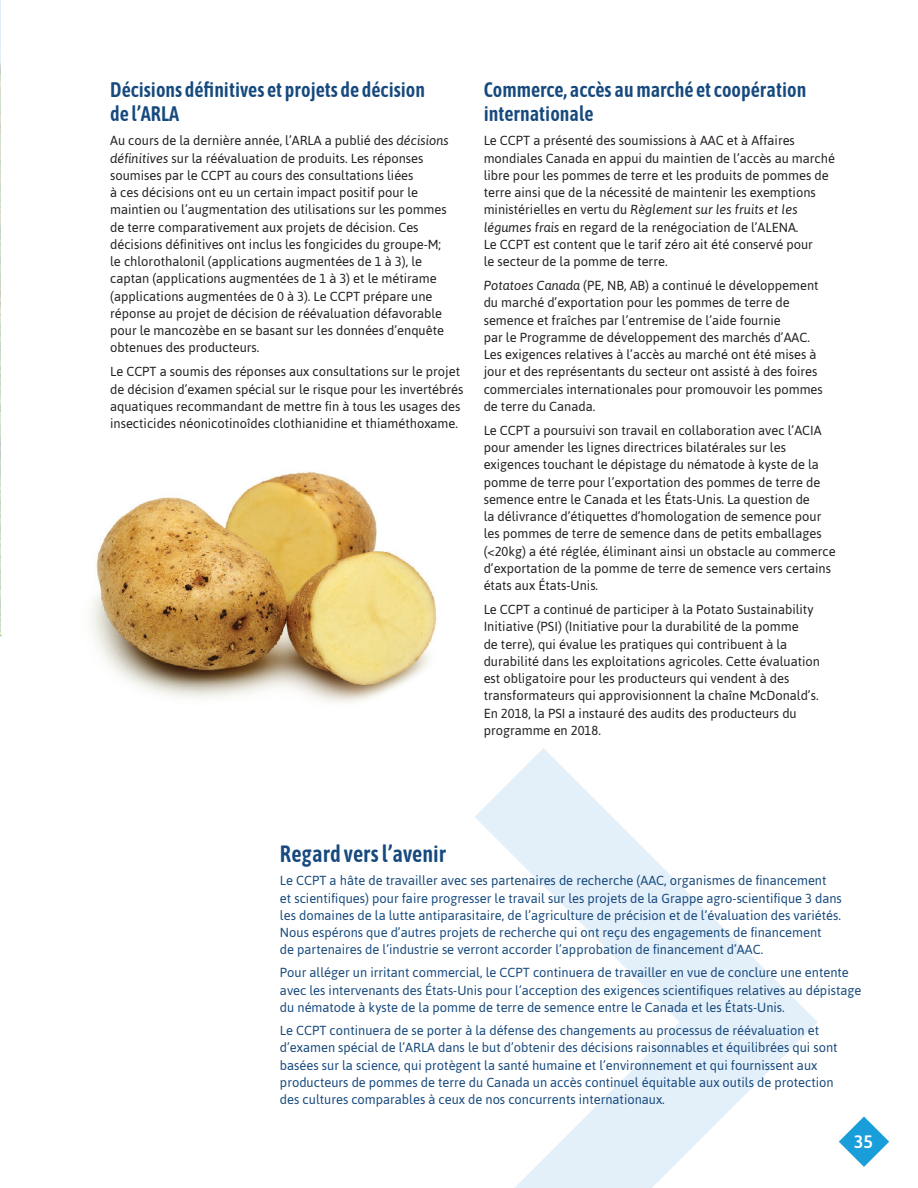
<style>
.page{position:relative;width:918px;height:1188px;background:#fff}
.page>*{position:absolute;margin:0;border:0;box-sizing:border-box;transform-origin:0 0}
.t1{font:600 23.55px "Asap Condensed";color:#16497d;scale:.95 1}
.t2{font:600 21px/24px "Asap Condensed";color:#16497d;scale:.95 1}
.t3{font:500 18px "Asap";color:#fff}
.t4{font:13.2px/17.2px "Asap";color:#231f20}
.t5{font:13.2px/17.2px "Asap";color:#16497d}
.s1{font-style:italic}
</style>
<div class="page">
<img style="left:0;top:0;width:2px;height:636px">
<img style="left:91px;top:471px;width:346px;height:232px">
<svg style="left:475px;top:748px;width:343px;height:440px"></svg>
<svg style="left:839px;top:1117px;width:50px;height:50px"></svg>
<h2 class="t2" style="left:110px;top:77px;width:333px">Décisions définitives et projets de décision de l’ARLA</h2>
<p class="t4" style="left:110px;top:132px;width:340px">Au cours de la dernière année, l’ARLA a publié des <span class="s1">décisions définitives</span> sur la réévaluation de produits. Les réponses soumises par le CCPT au cours des consultations liées<br>à ces décisions ont eu un certain impact positif pour le maintien ou l’augmentation des utilisations sur les pommes de terre comparativement aux projets de décision. Ces décisions définitives ont inclus les fongicides du groupe-M; le chlorothalonil (applications augmentées de 1 à 3), le captan (applications augmentées de 1 à 3) et le métirame (applications augmentées de 0 à 3). Le CCPT prépare une réponse au projet de décision de réévaluation défavorable pour le mancozèbe en se basant sur les données d’enquête obtenues des producteurs.</p>
<p class="t4" style="left:110px;top:363px;width:355px">Le CCPT a soumis des réponses aux consultations sur le projet de décision d’examen spécial sur le risque pour les invertébrés aquatiques recommandant de mettre fin à tous les usages des insecticides néonicotinoîdes clothianidine et thiaméthoxame.</p>
<h2 class="t2" style="left:484px;top:77px;width:341px">Commerce, accès au marché et coopération internationale</h2>
<p class="t4" style="left:484px;top:132px;width:353px">Le CCPT a présenté des soumissions à AAC et à Affaires mondiales Canada en appui du maintien de l’accès au marché libre pour les pommes de terre et les produits de pommes de terre ainsi que de la nécessité de maintenir les exemptions ministérielles en vertu du <span class="s1">Règlement sur les fruits et les légumes frais</span> en regard de la renégociation de l’ALENA.<br>Le CCPT est content que le tarif zéro ait été conservé pour<br>le secteur de la pomme de terre.</p>
<p class="t4" style="left:484px;top:276px;width:341px"><span class="s1">Potatoes Canada</span> (PE, NB, AB) a continué le développement du marché d’exportation pour les pommes de terre de semence et fraîches par l’entremise de l’aide fournie<br>par le Programme de développement des marchés d’AAC.<br>Les exigences relatives à l’accès au marché ont été mises à jour et des représentants du secteur ont assisté à des foires commerciales internationales pour promouvoir les pommes de terre du Canada.</p>
<p class="t4" style="left:484px;top:421px;width:353px">Le CCPT a poursuivi son travail en collaboration avec l’ACIA pour amender les lignes directrices bilatérales sur les exigences touchant le dépistage du nématode à kyste de la pomme de terre pour l’exportation des pommes de terre de semence entre le Canada et les États-Unis. La question de<br>la délivrance d’étiquettes d’homologation de semence pour les pommes de terre de semence dans de petits emballages (&lt;20kg) a été réglée, éliminant ainsi un obstacle au commerce d’exportation de la pomme de terre de semence vers certains états aux États-Unis.</p>
<p class="t4" style="left:484px;top:600px;width:338px">Le CCPT a continué de participer à la Potato Sustainability Initiative (PSI) (Initiative pour la durabilité de la pomme<br>de terre), qui évalue les pratiques qui contribuent à la durabilité dans les exploitations agricoles. Cette évaluation est obligatoire pour les producteurs qui vendent à des transformateurs qui approvisionnent la chaîne McDonald’s.<br>En 2018, la PSI a instauré des audits des producteurs du programme en 2018.</p>
<h1 class="t1" style="left:280px;top:838px;width:177px">Regard vers l’avenir</h1>
<p class="t5" style="left:280px;top:872px;width:563px">Le CCPT a hâte de travailler avec ses partenaires de recherche (AAC, organismes de financement<br>et scientifiques) pour faire progresser le travail sur les projets de la Grappe agro-scientifique 3 dans les domaines de la lutte antiparasitaire, de l’agriculture de précision et de l’évaluation des variétés.<br>Nous espérons que d’autres projets de recherche qui ont reçu des engagements de financement<br>de partenaires de l’industrie se verront accorder l’approbation de financement d’AAC.</p>
<p class="t5" style="left:280px;top:964px;width:583px">Pour alléger un irritant commercial, le CCPT continuera de travailler en vue de conclure une entente avec les intervenants des États-Unis pour l’acception des exigences scientifiques relatives au dépistage du nématode à kyste de la pomme de terre de semence entre le Canada et les États-Unis.</p>
<p class="t5" style="left:280px;top:1021px;width:559px">Le CCPT continuera de se porter à la défense des changements au processus de réévaluation et d’examen spécial de l’ARLA dans le but d’obtenir des décisions raisonnables et équilibrées qui sont basées sur la science, qui protègent la santé humaine et l’environnement et qui fournissent aux producteurs de pommes de terre du Canada un accès continuel équitable aux outils de protection des cultures comparables à ceux de nos concurrents internationaux.</p>
<h3 class="t3" style="left:854px;top:1130px;width:21px">35</h3>
</div>
